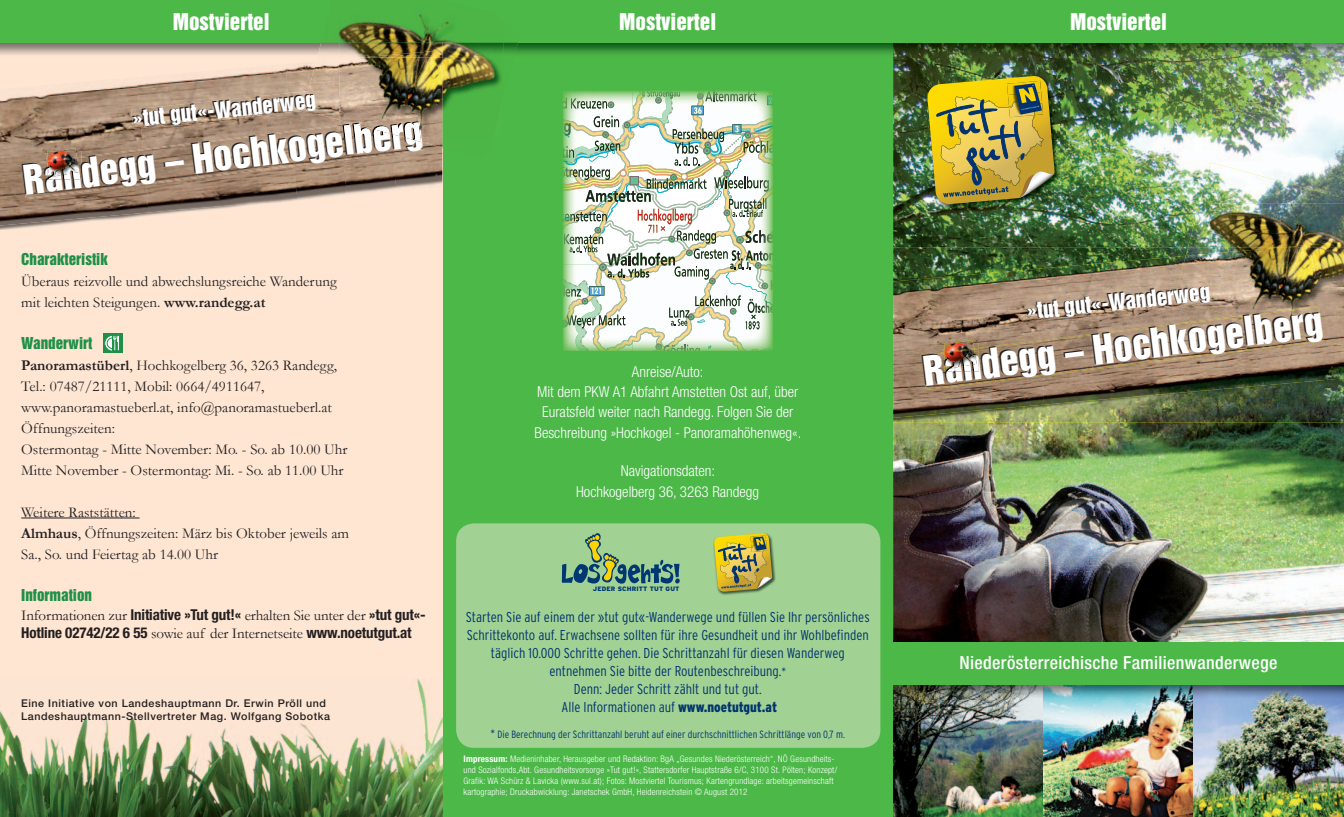
<style>
.page{position:relative;width:1344px;height:817px;background:#fff}
.page>*{position:absolute;margin:0;border:0;box-sizing:border-box;transform-origin:0 0}
.t1{font:37.5px "Helvetica Inserat";color:#fff}
.t2{font:21px "Helvetica Inserat";color:#fff}
.t3{font:500 condensed 18px "Helvetica Neue LT Std";letter-spacing:.02em;color:#fff}
.t4{font:15px/21px "Garamond";color:#231f20}
.t5{font:300 condensed 15px/20.2px "Helvetica Neue LT Std";color:#fff;text-align:center}
.t6{font:700 condensed 15px "Helvetica Neue LT Std";letter-spacing:-.01em;color:#231f20}
.t7{font:15px "Helvetica Inserat";color:#1f9047}
.t8{font:300 condensed 14.25px/18px "Interstate";color:#013371;text-align:center}
.t9{font:500 10.65px/12.9px "Helvetica Neue LT Std";letter-spacing:.05em;color:#231f20}
.t10{font:300 condensed 10.5px "Interstate";color:#013371}
.t11{font:300 condensed 9px/10.8px "Helvetica Neue LT Std";letter-spacing:.02em;color:#fff}
.t12{font:900 6.3px "Interstate";letter-spacing:.02em;color:#013874}
.s1{font-weight:700}
.s2{font-family:"Helvetica Neue LT Std";font-weight:700;font-stretch:condensed}
.s3{font-family:"Garamond";font-weight:400;font-stretch:normal}
.s4{font-size:12px}
.s5{font-weight:900}
</style>
<div class="page">
<img style="left:893px;top:43px;width:451px;height:599px">
<img style="left:893px;top:247px;width:451px;height:175px">
<img style="left:893px;top:310px;width:150px;height:108px">
<img style="left:1043px;top:310px;width:151px;height:94px">
<img style="left:1193px;top:346px;width:151px;height:45px">
<img style="left:893px;top:256px;width:282px;height:54px">
<img style="left:978px;top:319px;width:197px;height:1px">
<img style="left:921px;top:352px;width:2px;height:37px">
<img style="left:927px;top:346px;width:396px;height:44px">
<img style="left:923px;top:320px;width:299px;height:69px">
<img style="left:1222px;top:346px;width:100px;height:6px">
<img style="left:1188px;top:162px;width:156px;height:85px">
<img style="left:1185px;top:247px;width:25px;height:7px">
<img style="left:1175px;top:254px;width:169px;height:92px">
<img style="left:1210px;top:204px;width:134px;height:124px">
<img style="left:1210px;top:247px;width:74px;height:7px">
<img style="left:1284px;top:242px;width:60px;height:5px">
<img style="left:1234px;top:306px;width:84px;height:11px">
<svg style="left:1322px;top:328px;width:1px;height:12px"></svg>
<img style="left:1320px;top:307px;width:1px;height:21px">
<img style="left:1277px;top:328px;width:45px;height:12px">
<img style="left:1237px;top:307px;width:83px;height:21px">
<img style="left:893px;top:684px;width:451px;height:132px">
<div style="left:0;top:642px;width:1344px;height:42px;background:#4cb848"></div>
<div style="left:442px;top:0;width:451px;height:816px;background:#4cb848"></div>
<div style="left:0;top:0;width:442px;height:816px;background:#fee6d3"></div>
<img style="left:0;top:678px;width:442px;height:138px">
<div style="left:0;top:0;width:1344px;height:43px;background:#4cb848"></div>
<hr style="left:21px;top:517px;width:119px;height:1px;background:#231f20">
<img style="left:0;top:85px;width:149px;height:140px">
<img style="left:136px;top:69px;width:161px;height:143px">
<img style="left:285px;top:63px;width:54px;height:62px">
<img style="left:423px;top:147px;width:19px;height:41px">
<img style="left:131px;top:91px;width:181px;height:34px">
<img style="left:23px;top:126px;width:399px;height:72px">
<div style="left:103px;top:333px;width:19px;height:20px;background:#1f9047"></div>
<svg style="left:104px;top:335px;width:15px;height:16px"></svg>
<img style="left:593px;top:329px;width:4px;height:21px">
<img style="left:597px;top:329px;width:95px;height:22px">
<svg style="left:655px;top:340px;width:45px;height:11px"></svg>
<img style="left:562px;top:90px;width:211px;height:239px">
<img style="left:927px;top:76px;width:132px;height:133px">
<img style="left:927px;top:76px;width:128px;height:128px">
<img style="left:318px;top:43px;width:124px;height:12px">
<img style="left:308px;top:63px;width:31px;height:57px">
<img style="left:305px;top:91px;width:10px;height:19px">
<img style="left:503px;top:43px;width:15px;height:14px">
<img style="left:503px;top:42px;width:15px;height:1px">
<img style="left:442px;top:138px;width:1px;height:20px">
<img style="left:422px;top:138px;width:20px;height:9px">
<img style="left:406px;top:138px;width:15px;height:4px">
<img style="left:442px;top:43px;width:61px;height:95px">
<img style="left:339px;top:14px;width:164px;height:29px">
<img style="left:355px;top:55px;width:7px;height:2px">
<img style="left:390px;top:50px;width:52px;height:5px">
<img style="left:339px;top:57px;width:103px;height:81px">
<img style="left:362px;top:55px;width:80px;height:2px">
<img style="left:352px;top:115px;width:66px;height:9px">
<img style="left:420px;top:116px;width:2px;height:22px">
<img style="left:355px;top:116px;width:65px;height:22px">
<svg style="left:974px;top:343px;width:4px;height:6px"></svg>
<img style="left:944px;top:349px;width:34px;height:22px">
<img style="left:942px;top:340px;width:31px;height:12px">
<img style="left:944px;top:343px;width:30px;height:5px">
<img style="left:944px;top:348px;width:30px;height:1px">
<img style="left:944px;top:349px;width:32px;height:20px">
<svg style="left:77px;top:151px;width:5px;height:7px"></svg>
<img style="left:47px;top:158px;width:35px;height:21px">
<img style="left:46px;top:148px;width:30px;height:13px">
<img style="left:47px;top:151px;width:30px;height:6px">
<img style="left:47px;top:157px;width:30px;height:1px">
<img style="left:47px;top:158px;width:33px;height:19px">
<div style="left:456px;top:523px;width:424px;height:224px;background:#a2d293"></div>
<svg style="left:562px;top:533px;width:118px;height:50px;background:#80ad83"></svg>
<img style="left:713px;top:532px;width:62px;height:63px">
<svg style="left:714px;top:533px;width:58px;height:59px;background:#b2a747"></svg>
<h2 class="t2" style="left:173px;top:9px;width:98px">Mostviertel</h2>
<h2 class="t2" style="left:1070px;top:9px;width:98px">Mostviertel</h2>
<h2 class="t2" style="left:619px;top:9px;width:98px">Mostviertel</h2>
<h2 class="t2" style="left:131px;top:106px;width:186px;rotate:-6deg">»tut gut«-Wanderweg</h2>
<h1 class="t1" style="left:20px;top:158px;width:404px;rotate:-7deg">Randegg – Hochkogelberg</h1>
<p class="t7" style="left:21px;top:250px;width:88px">Charakteristik</p>
<p class="t4" style="left:21px;top:270px;width:317px">Überaus reizvolle und abwechslungsreiche Wanderung mit leichten Steigungen. <span class="s1">www.randegg.at</span></p>
<p class="t7" style="left:21px;top:334px;width:73px">Wanderwirt</p>
<p class="t4" style="left:21px;top:354px;width:328px"><span class="s1">Panoramastüberl</span>, Hochkogelberg 36, 3263 Randegg, Tel.: 07487/21111, Mobil: 0664/4911647, www.panoramastueberl.at, info@panoramastueberl.at Öffnungszeiten:<br>Ostermontag - Mitte November: Mo. - So. ab 10.00 Uhr Mitte November - Ostermontag: Mi. - So. ab 11.00 Uhr</p>
<p class="t4" style="left:21px;top:501px;width:329px">Weitere Raststätten:<br><span class="s1">Almhaus</span>, Öffnungszeiten: März bis Oktober jeweils am<br>Sa., So. und Feiertag ab 14.00 Uhr</p>
<p class="t7" style="left:21px;top:586px;width:72px">Information</p>
<p class="t4" style="left:21px;top:604px;width:406px">Informationen zur <span class="s2">Initiative »Tut gut!«</span> erhalten Sie unter der <span class="s2">»tut gut«-</span></p>
<p class="t6" style="left:21px;top:624px;width:392px">Hotline 02742/22 6 55 <span class="s3">sowie auf der Internetseite</span> www.noetutgut.at</p>
<p class="t9" style="left:21px;top:696px;width:310px">Eine Initiative von Landeshauptmann Dr. Erwin Pröll und<br>Landeshauptmann-Stellvertreter Mag. Wolfgang Sobotka</p>
<p class="t5" style="left:534px;top:361px;width:268px">Anreise/Auto:<br>Mit dem PKW A1 Abfahrt Amstetten Ost auf, über Euratsfeld weiter nach Randegg. Folgen Sie der Beschreibung »Hochkogel - Panoramahöhenweg«.</p>
<p class="t5" style="left:576px;top:460px;width:185px;line-height:21px">Navigationsdaten:<br>Hochkogelberg 36, 3263 Randegg</p>
<p class="t12" style="left:593px;top:585px;width:88px">JEDER SCHRITT TUT GUT</p>
<p class="t8" style="left:466px;top:608px;width:405px">Starten Sie auf einem der »tut gut«-Wanderwege und füllen Sie Ihr persönliches Schrittekonto auf. Erwachsene sollten für ihre Gesundheit und ihr Wohlbefinden täglich 10.000 Schritte gehen. Die Schrittanzahl für diesen Wanderweg entnehmen Sie bitte der Routenbeschreibung.<span class="s4">*<br></span>Denn: Jeder Schritt zählt und tut gut.<br>Alle Informationen auf <span class="s5">www.noetutgut.at</span></p>
<p class="t10" style="left:490px;top:728px;width:356px"><span class="s4">*</span> Die Berechnung der Schrittanzahl beruht auf einer durchschnittlichen Schrittlänge von 0,7 m.</p>
<p class="t11" style="left:463px;top:753px;width:375px"><span class="s1">Impressum:</span> Medieninhaber, Herausgeber und Redaktion: BgA „Gesundes Niederösterreich“, NÖ Gesundheits&shy;und Sozialfonds,Abt. Gesundheitsvorsorge »Tut gut!«, Stattersdorfer Hauptstraße 6/C, 3100 St. Pölten; Konzept/ Grafik: WA Schürz &amp; Lavicka (www.sul.at); Fotos: Mostviertel Tourismus; Kartengrundlage: arbeitsgemeinschaft kartographie; Druckabwicklung: Janetschek GmbH, Heidenreichstein © August 2012</p>
<h2 class="t2" style="left:1025px;top:298px;width:186px;rotate:-6deg">»tut gut«-Wanderweg</h2>
<h1 class="t1" style="left:920px;top:349px;width:404px;rotate:-7deg">Randegg – Hochkogelberg</h1>
<p class="t3" style="left:959px;top:652px;width:320px">Niederösterreichische Familienwanderwege</p>
</div>
